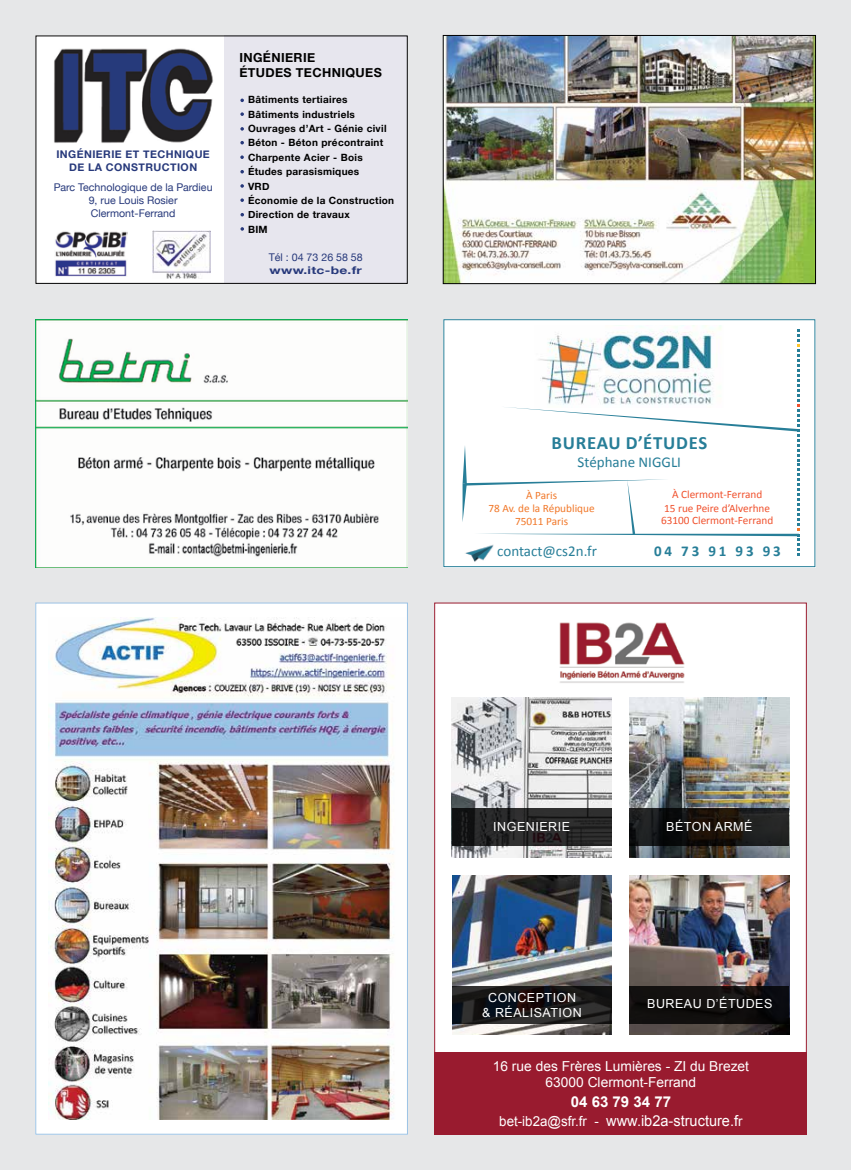
<style>
.page{position:relative;width:851px;height:1170px;background:#fff}
.page>*{position:absolute;margin:0;border:0;box-sizing:border-box;transform-origin:0 0}
.t1{font:700 18.75px "Calibri";letter-spacing:.04em;color:#277e98}
.t2{font:15px/18.8px "Arial";color:#fff;text-align:center}
.t3{font:15px "Calibri";color:#277e98}
.t4{font:700 15px "Calibri";letter-spacing:.19em;color:#277e98}
.t5{font:13.75px/16.5px "Arial";color:#fff;text-align:center}
.t6{font:12.5px/15px "Arial";letter-spacing:.04em;color:#fff;text-align:center}
.t7{font:700 12.5px/15px "Helvetica Neue";letter-spacing:.03em;color:#000}
.t8{font:11.25px/13px "Calibri";color:#f0512d;text-align:center}
.t9{font:11.25px/13px "Calibri";color:#f17728;text-align:center}
.t10{font:10.62px/12.8px "Helvetica Neue";color:#27397b;text-align:center}
.t11{font:700 10.62px/12.8px "Helvetica Neue";letter-spacing:.04em;color:#27397b;text-align:center}
.t12{font:700 10.62px "Helvetica Neue";letter-spacing:.02em;color:#27397b;scale:1.3 1}
.t13{font:700 10px/14.4px "Helvetica Neue";letter-spacing:.03em;color:#000}
.s1{font-weight:700}
.s2{font-size:13.75px}
</style>
<div class="page">
<div style="left:0;top:0;width:850px;height:1169px;background:#e6e7e8"></div>
<div style="left:35px;top:602px;width:372px;height:532px;background:#fff"></div>
<img style="left:48px;top:618px;width:346px;height:501px">
<div style="left:434px;top:602px;width:372px;height:532px;background:#fff"></div>
<img style="left:559px;top:622px;width:126px;height:61px">
<div style="left:434px;top:1051px;width:372px;height:83px;background:#991b2f"></div>
<img style="left:451px;top:697px;width:160px;height:160px">
<img style="left:629px;top:697px;width:160px;height:160px">
<img style="left:452px;top:875px;width:159px;height:159px">
<img style="left:629px;top:875px;width:160px;height:159px">
<svg style="left:451px;top:808px;width:160px;height:38px;background:#242424"></svg>
<svg style="left:629px;top:808px;width:160px;height:38px;background:#191714"></svg>
<svg style="left:452px;top:986px;width:159px;height:37px;background:#1b1a1b"></svg>
<div style="left:629px;top:986px;width:160px;height:37px;background:#110f0f"></div>
<div style="left:35px;top:35px;width:372px;height:248px;background:#fff"></div>
<div style="left:225px;top:35px;width:182px;height:248px;background:#e7e6ee"></div>
<img style="left:54px;top:48px;width:159px;height:95px">
<img style="left:55px;top:231px;width:72px;height:46px">
<img style="left:152px;top:231px;width:58px;height:48px">
<svg style="left:240px;top:99px;width:4px;height:3px"></svg>
<svg style="left:240px;top:112px;width:4px;height:4px"></svg>
<svg style="left:240px;top:127px;width:4px;height:4px"></svg>
<svg style="left:240px;top:141px;width:4px;height:3px"></svg>
<svg style="left:240px;top:155px;width:4px;height:4px"></svg>
<svg style="left:240px;top:170px;width:4px;height:3px"></svg>
<svg style="left:240px;top:184px;width:4px;height:4px"></svg>
<svg style="left:240px;top:198px;width:4px;height:4px"></svg>
<svg style="left:240px;top:213px;width:4px;height:3px"></svg>
<svg style="left:240px;top:227px;width:4px;height:4px"></svg>
<img style="left:445px;top:37px;width:368px;height:245px">
<div style="left:443px;top:35px;width:372px;height:249px;border:1px solid #000"></div>
<img style="left:35px;top:319px;width:372px;height:248px">
<div style="left:443px;top:319px;width:372px;height:248px;background:#fff"></div>
<div style="left:443px;top:319px;width:372px;height:248px;border:1px solid #277e98"></div>
<img style="left:471px;top:556px;width:16px;height:6px">
<svg style="left:462px;top:330px;width:337px;height:226px"></svg>
<p class="t11" style="left:56px;top:148px;width:155px">INGÉNIERIE ET TECHNIQUE<br>DE LA CONSTRUCTION</p>
<p class="t10" style="left:54px;top:181px;width:160px">Parc Technologique de la Pardieu<br>9, rue Louis Rosier<br>Clermont-Ferrand</p>
<p class="t7" style="left:239px;top:50px;width:144px">INGÉNIERIE<br>ÉTUDES TECHNIQUES</p>
<p class="t13" style="left:248px;top:93px;width:148px">Bâtiments tertiaires<br>Bâtiments industriels<br>Ouvrages d’Art - Génie civil<br>Béton - Béton précontraint<br>Charpente Acier - Bois<br>Études parasismiques<br>VRD<br>Économie de la Construction<br>Direction de travaux<br>BIM</p>
<p class="t10" style="left:269px;top:251px;width:95px">Tél : 04 73 26 58 58</p>
<p class="t12" style="left:269px;top:261px;width:72px">www.itc-be.fr</p>
<h1 class="t1" style="left:551px;top:431px;width:157px">BUREAU D’ÉTUDES</h1>
<h2 class="t3" style="left:577px;top:452px;width:105px">Stéphane NIGGLI</h2>
<p class="t9" style="left:488px;top:488px;width:108px">à Paris<br>78 Av. de la République<br>75011 Paris</p>
<h2 class="t3" style="left:497px;top:542px;width:101px">contact@cs2n.fr</h2>
<p class="t8" style="left:661px;top:487px;width:114px">à Clermont-Ferrand<br>15 rue Peire d’Alverhne<br>63100 Clermont-Ferrand</p>
<h2 class="t4" style="left:654px;top:542px;width:128px">04 73 91 93 93</h2>
<p class="t6" style="left:493px;top:819px;width:78px">INGENIERIE</p>
<p class="t6" style="left:666px;top:819px;width:88px">BÉTON ARMÉ</p>
<p class="t6" style="left:482px;top:990px;width:101px">CONCEPTION<br>&amp; RÉALISATION</p>
<p class="t6" style="left:647px;top:996px;width:127px">BUREAU D’ÉTUDES</p>
<h3 class="t5" style="left:493px;top:1057px;width:257px">16 rue des Frères Lumières - ZI du Brezet<br>63000 Clermont-Ferrand</h3>
<h2 class="t2" style="left:499px;top:1092px;width:245px"><span class="s1">04 63 79 34 77<br></span><span class="s2">bet-ib2a@sfr.fr -</span> www.ib2a-structure.f<span class="s2">r</span></h2>
</div>
